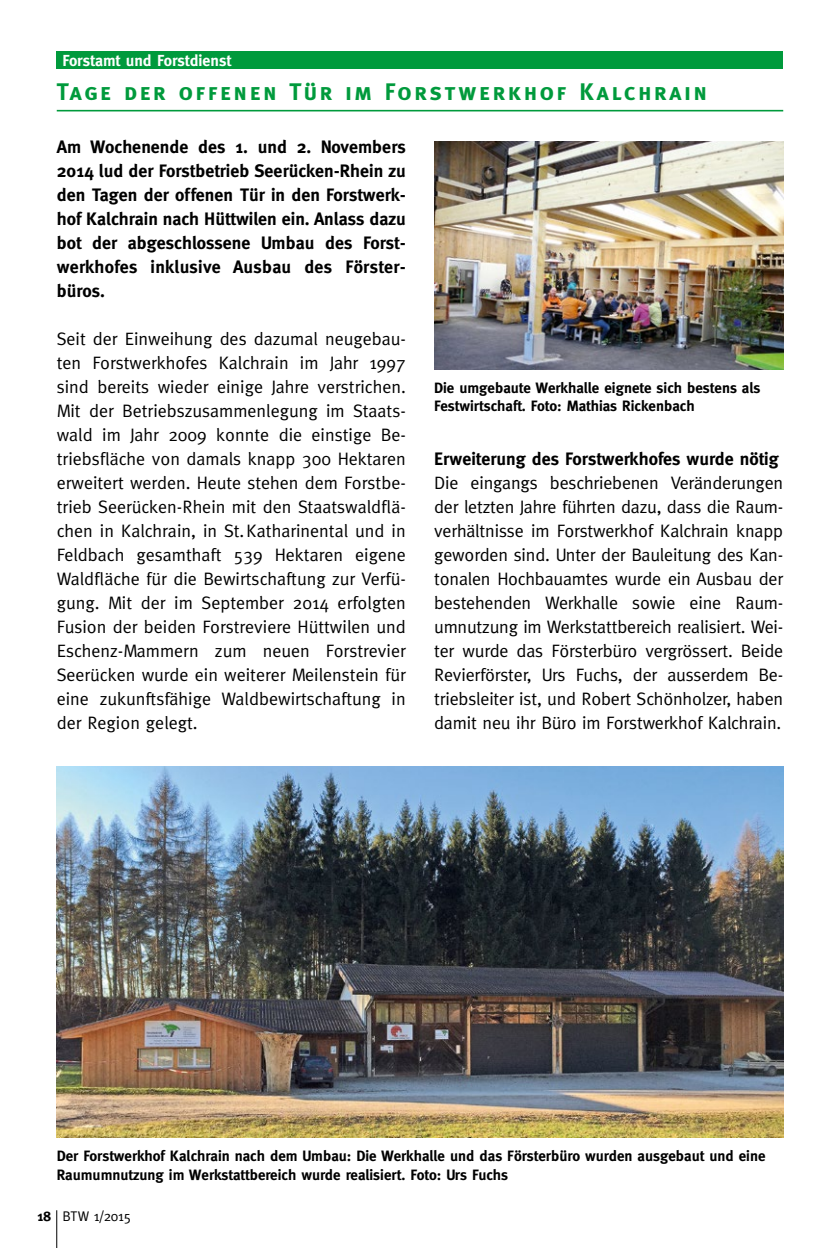
<style>
.page{position:relative;width:840px;height:1248px;background:#fff}
.page>*{position:absolute;margin:0;border:0;box-sizing:border-box;transform-origin:0 0}
.t1{font:24px "Meta Bold Caps";letter-spacing:.1em;color:#009a3c}
.t2{font:18px/24px "Meta";letter-spacing:-.01em;color:#000;text-align:justify}
.t3{font:700 18px/24px "Meta";color:#000;text-align:justify}
.t4{font:700 16px "Meta";color:#fff}
.t5{font:700 15px/18px "Meta";color:#000}
.t6{font:14px "Meta";letter-spacing:-.01em;color:#000}
.s1{font-weight:700}
</style>
<div class="page">
<hr style="left:56px;top:1210px;width:1px;height:37px;background:#000">
<div style="left:57px;top:51px;width:725px;height:17px;background:#009a3c"></div>
<hr style="left:57px;top:110px;width:725px;height:1px;background:#009a3c">
<img style="left:434px;top:142px;width:348px;height:227px">
<img style="left:57px;top:766px;width:725px;height:371px">
<p class="t4" style="left:62px;top:51px;width:170px">Forstamt und Forstdienst</p>
<h1 class="t1" style="left:57px;top:77px;width:651px">Tage der offenen Tür im Forstwerkhof Kalchrain</h1>
<p class="t3" style="left:57px;top:134px;width:350px">Am Wochenende des 1. und 2. Novembers 2014 lud der Forstbetrieb Seerücken-Rhein zu den Tagen der offenen Tür in den Forstwerk&shy;hof Kalchrain nach Hüttwilen ein. Anlass dazu bot der abgeschlossene Umbau des Forst&shy;werkhofes inklusive Ausbau des Förster&shy;büros.</p>
<p class="t2" style="left:57px;top:326px;width:350px">Seit der Einweihung des dazumal neugebau&shy;ten Forstwerkhofes Kalchrain im Jahr 1997 sind bereits wieder einige Jahre verstrichen.<br>Mit der Betriebszusammenlegung im Staats&shy;wald im Jahr 2009 konnte die einstige Be&shy;triebsfläche von damals knapp 300 Hektaren erweitert werden. Heute stehen dem Forstbe&shy;trieb Seerücken-Rhein mit den Staatswaldflä&shy;chen in Kalchrain, in St.Katharinental und in Feldbach gesamthaft 539 Hektaren eigene Waldfläche für die Bewirtschaftung zur Verfü&shy;gung. Mit der im September 2014 erfolgten Fusion der beiden Forstreviere Hüttwilen und Eschenz-Mammern zum neuen Forstrevier Seerücken wurde ein weiterer Meilenstein für eine zukunftsfähige Waldbewirtschaftung in der Region gelegt.</p>
<p class="t5" style="left:434px;top:379px;width:327px">Die umgebaute Werkhalle eignete sich bestens als<br>Festwirtschaft. Foto: Mathias Rickenbach</p>
<p class="t3" style="left:434px;top:446px;width:346px">Erweiterung des Forstwerkhofes wurde nötig</p>
<p class="t2" style="left:434px;top:470px;width:350px">Die eingangs beschriebenen Veränderungen der letzten Jahre führten dazu, dass die Raum&shy;verhältnisse im Forstwerkhof Kalchrain knapp geworden sind. Unter der Bauleitung des Kan&shy;tonalen Hochbauamtes wurde ein Ausbau der bestehenden Werkhalle sowie eine Raum&shy;umnutzung im Werkstattbereich realisiert. Wei&shy;ter wurde das Försterbüro vergrössert. Beide Revierförster, Urs Fuchs, der ausserdem Be&shy;triebsleiter ist, und Robert Schönholzer, haben damit neu ihr Büro im Forstwerkhof Kalchrain.</p>
<p class="t5" style="left:57px;top:1147px;width:709px">Der Forstwerkhof Kalchrain nach dem Umbau: Die Werkhalle und das Försterbüro wurden ausgebaut und eine<br>Raumumnutzung im Werkstattbereich wurde realisiert. Foto: Urs Fuchs</p>
<p class="t6" style="left:37px;top:1208px;width:95px"><span class="s1">18</span> BTW 1/2015</p>
</div>
